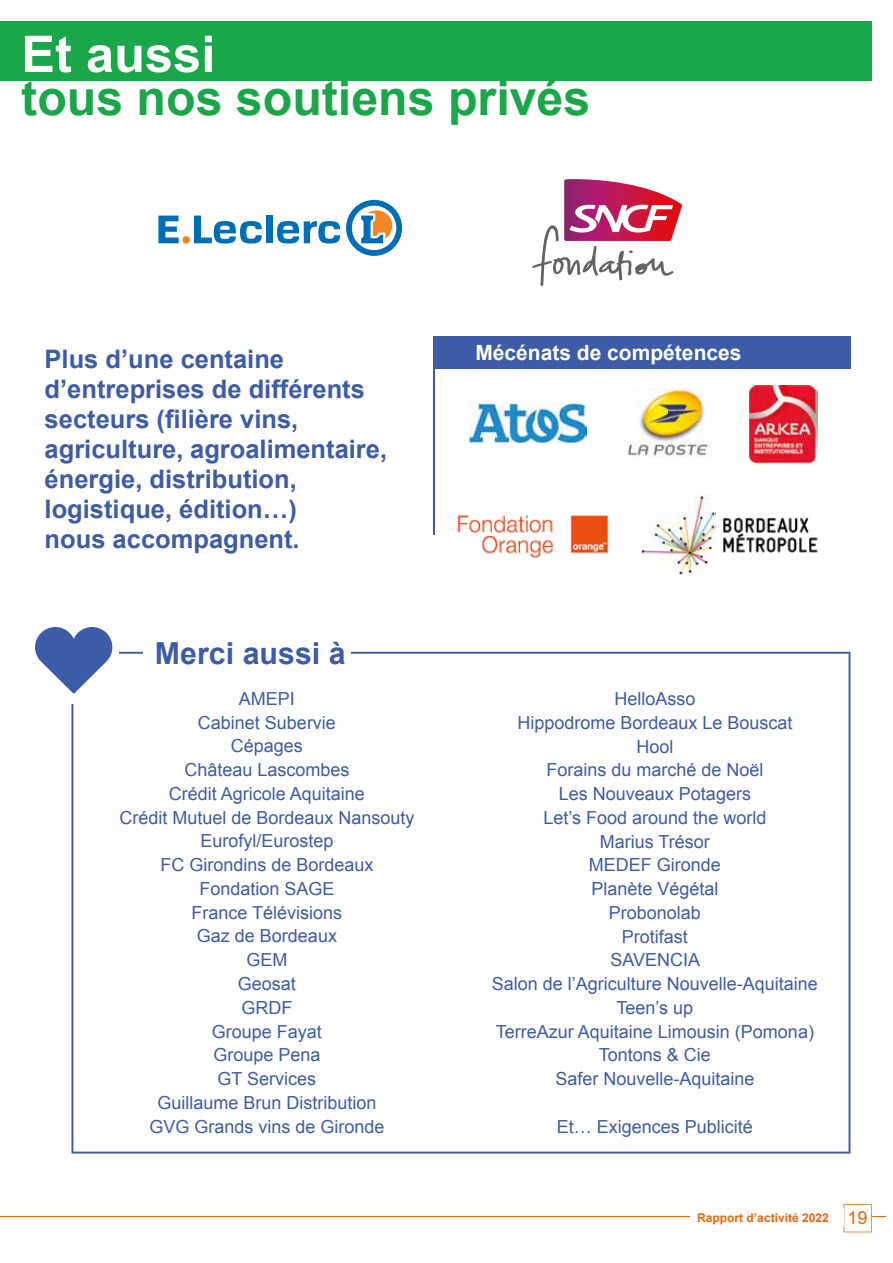
<style>
.page{position:relative;width:893px;height:1263px;background:#fff}
.page>*{position:absolute;margin:0;border:0;box-sizing:border-box;transform-origin:0 0}
.t1{font:700 50.55px "Arial";color:#fff}
.t2{font:700 48.3px "Arial";color:#1aa74a}
.t3{font:700 30.3px "Arial";color:#3d5ca7}
.t4{font:700 25.5px/30px "Arial";color:#3d5ca7}
.t5{font:700 21px "Arial";color:#fff}
.t6{font:18px/23.7px "Arial";color:#3d5ca7;text-align:center}
.t7{font:700 12px "Arial";color:#ec6608}
.s1{font-weight:400;font-size:18px}
</style>
<div class="page">
<hr style="left:0;top:1216px;width:885px;height:1px;background:#ec6608">
<svg style="left:843px;top:1204px;width:29px;height:28px"></svg>
<div style="left:690px;top:1209px;width:153px;height:17px;background:#fff"></div>
<svg style="left:71px;top:652px;width:779px;height:501px"></svg>
<div style="left:29px;top:633px;width:90px;height:71px;background:#fff"></div>
<div style="left:0;top:21px;width:872px;height:60px;background:#1aa74a"></div>
<div style="left:143px;top:638px;width:208px;height:30px;background:#fff"></div>
<svg style="left:35px;top:627px;width:77px;height:66px"></svg>
<svg style="left:532px;top:179px;width:150px;height:107px"></svg>
<div style="left:182px;top:236px;width:8px;height:8px;background:#f18825;border-radius:50%"></div>
<svg style="left:158px;top:216px;width:21px;height:27px"></svg>
<div style="left:266px;top:216px;width:6px;height:27px;background:#006eb7"></div>
<svg style="left:194px;top:216px;width:68px;height:28px"></svg>
<svg style="left:277px;top:221px;width:63px;height:23px"></svg>
<svg style="left:346px;top:200px;width:56px;height:56px"></svg>
<div style="left:433px;top:337px;width:417px;height:32px;background:#3d5ca7"></div>
<img style="left:457px;top:515px;width:152px;height:43px">
<img style="left:627px;top:389px;width:83px;height:69px">
<hr style="left:433px;top:345px;width:1px;height:190px;background:#3d5ca7">
<img style="left:723px;top:517px;width:95px;height:36px">
<img style="left:642px;top:495px;width:73px;height:79px">
<img style="left:750px;top:386px;width:67px;height:78px">
<img style="left:470px;top:404px;width:117px;height:39px">
<h1 class="t1" style="left:21px;top:21px;width:196px">Et aussi</h1>
<h2 class="t2" style="left:21px;top:66px;width:571px">tous nos soutiens privés</h2>
<h3 class="t4" style="left:45px;top:345px;width:344px">Plus d’une centaine d’entreprises de différents secteurs (filière vins, agriculture, agroalimentaire, énergie, distribution, logistique, édition…)<br>nous accompagnent.</h3>
<p class="t5" style="left:475px;top:339px;width:268px">Mécénats de compétences</p>
<h3 class="t3" style="left:155px;top:634px;width:192px">Merci aussi à</h3>
<p class="t6" style="left:119px;top:687px;width:297px">AMEPI<br>Cabinet Subervie<br>Cépages<br>Château Lascombes<br>Crédit Agricole Aquitaine<br>Crédit Mutuel de Bordeaux Nansouty<br>Eurofyl/Eurostep<br>FC Girondins de Bordeaux<br>Fondation SAGE<br>France Télévisions<br>Gaz de Bordeaux<br>GEM<br>Geosat<br>GRDF<br>Groupe Fayat<br>Groupe Pena<br>GT Services<br>Guillaume Brun Distribution<br>GVG Grands vins de Gironde</p>
<p class="t6" style="left:492px;top:687px;width:328px">HelloAsso<br>Hippodrome Bordeaux Le Bouscat<br>Hool<br>Forains du marché de Noël<br>Les Nouveaux Potagers<br>Let’s Food around the world<br>Marius Trésor<br>MEDEF Gironde<br>Planète Végétal<br>Probonolab<br>Protifast<br>SAVENCIA<br>Salon de l’Agriculture Nouvelle-Aquitaine<br>Teen’s up<br>TerreAzur Aquitaine Limousin (Pomona)<br>Tontons &amp; Cie<br>Safer Nouvelle-Aquitaine</p>
<p class="t6" style="left:557px;top:1115px;width:198px">Et… Exigences Publicité</p>
<p class="t7" style="left:697px;top:1209px;width:172px">Rapport d’activité 2022 <span class="s1">19</span></p>
</div>
